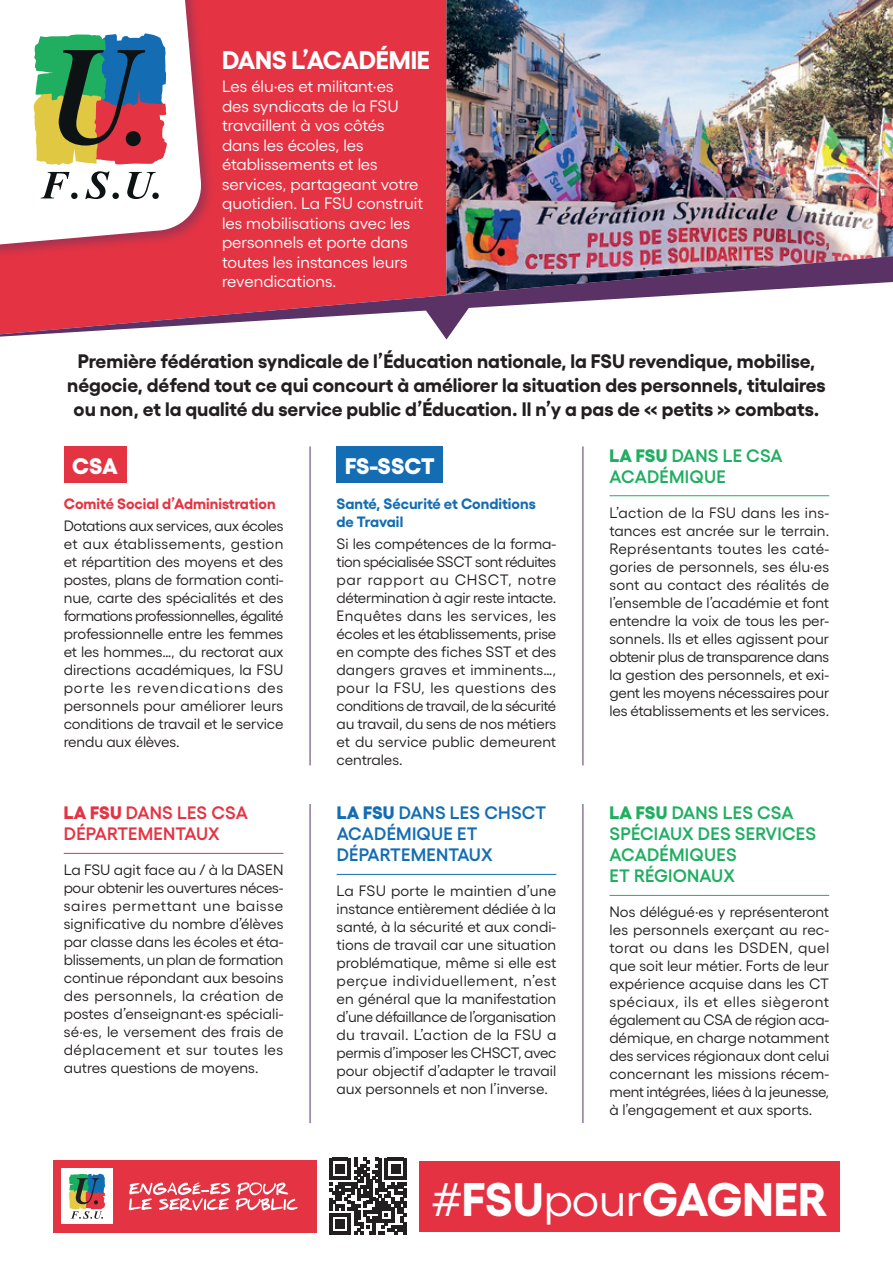
<style>
.page{position:relative;width:893px;height:1263px;background:#fff}
.page>*{position:absolute;margin:0;border:0;box-sizing:border-box;transform-origin:0 0}
.t1{font:700 47.1px "Gellix";color:#fff}
.t2{font:700 25.5px "Gellix";letter-spacing:-.01em;color:#fff}
.t3{font:800 22.5px "Gellix";letter-spacing:-.01em;color:#fff}
.t4{font:700 19.5px/24px "Gellix";color:#231f20;text-align:center}
.t5{font:600 18px/21px "Gellix";letter-spacing:.01em;color:#20ae61}
.t6{font:600 18px/21px "Gellix";letter-spacing:.01em;color:#146db3}
.t7{font:600 18px/21px "Gellix";letter-spacing:.01em;color:#e43443}
.t8{font:16.5px/19.5px "Gellix";color:#fff}
.t9{font:15px/18px "Gellix";letter-spacing:-.005em;color:#231f20;text-align:justify}
.t10{font:700 15px/18px "Gellix";color:#146db3}
.t11{font:700 15px "Gellix";color:#e43443}
.s1{font-weight:800}
.s2{font-weight:400}
</style>
<div class="page">
<div style="left:215px;top:0;width:231px;height:256px;background:#e43443"></div>
<img style="left:446px;top:0;width:447px;height:256px">
<svg style="left:0;top:256px;width:893px;height:81px"></svg>
<svg style="left:418px;top:299px;width:57px;height:40px"></svg>
<div style="left:64px;top:446px;width:62px;height:36px;background:#e43443"></div>
<div style="left:337px;top:446px;width:106px;height:36px;background:#146db3"></div>
<hr style="left:310px;top:446px;width:1px;height:319px;background:#5b3265">
<hr style="left:310px;top:804px;width:1px;height:319px;background:#5b3265">
<hr style="left:582px;top:446px;width:1px;height:319px;background:#5b3265">
<hr style="left:582px;top:804px;width:1px;height:319px;background:#5b3265">
<hr style="left:64px;top:853px;width:219px;height:1px;background:#e43443">
<hr style="left:337px;top:874px;width:219px;height:1px;background:#146db3">
<hr style="left:609px;top:895px;width:220px;height:1px;background:#20ae61">
<hr style="left:609px;top:495px;width:220px;height:1px;background:#20ae61">
<div style="left:419px;top:1161px;width:421px;height:70px;background:#e53243"></div>
<div style="left:53px;top:1160px;width:264px;height:72px;background:#e43443"></div>
<div style="left:61px;top:1168px;width:52px;height:56px;background:#fff"></div>
<svg style="left:69px;top:1173px;width:36px;height:46px"></svg>
<svg style="left:129px;top:1182px;width:169px;height:29px"></svg>
<svg style="left:329px;top:1158px;width:77px;height:77px"></svg>
<div style="left:0;top:0;width:215px;height:259px;background:#5b3265;opacity:.5"></div>
<svg style="left:0;top:0;width:203px;height:246px"></svg>
<svg style="left:41px;top:172px;width:37px;height:27px"></svg>
<svg style="left:85px;top:171px;width:34px;height:28px"></svg>
<svg style="left:127px;top:172px;width:32px;height:27px"></svg>
<svg style="left:33px;top:33px;width:134px;height:132px;background:#787c68"></svg>
<h2 class="t2" style="left:222px;top:39px;width:209px">DANS L’ACADÉMIE</h2>
<p class="t8" style="left:222px;top:75px;width:203px">Les élu·es et militant·es des syndicats de la FSU travaillent à vos côtés dans les écoles, les établissements et les services, partageant votre quotidien. La FSU construit les mobilisations avec les personnels et porte dans toutes les instances leurs revendications.</p>
<p class="t4" style="left:67px;top:347px;width:760px">Première fédération syndicale de l’Éducation nationale, la FSU revendique, mobilise, négocie, défend tout ce qui concourt à améliorer la situation des personnels, titulaires ou non, et la qualité du service public d’Éducation. Il n’y a pas de « petits » combats.</p>
<h3 class="t3" style="left:72px;top:448px;width:47px">CSA</h3>
<p class="t11" style="left:64px;top:491px;width:213px">Comité Social d’Administration</p>
<p class="t9" style="left:64px;top:515px;width:221px">Dotations aux services, aux écoles et aux établissements, gestion et répartition des moyens et des postes, plans de formation conti&shy;nue, carte des spécialités et des formations professionnelles, égalité professionnelle entre les femmes et les hommes…, du rectorat aux directions académiques, la FSU porte les revendications des personnels pour améliorer leurs conditions de travail et le service rendu aux élèves.</p>
<p class="t5" style="left:610px;top:443px;width:175px"><span class="s1">LA FSU</span> DANS LE CSA<br>ACADÉMIQUE</p>
<p class="t9" style="left:609px;top:502px;width:221px">L’action de la FSU dans les ins&shy;tances est ancrée sur le terrain.<br>Représentants toutes les caté&shy;gories de personnels, ses élu·es sont au contact des réalités de l’ensemble de l’académie et font entendre la voix de tous les per&shy;sonnels. Ils et elles agissent pour obtenir plus de transparence dans la gestion des personnels, et exi&shy;gent les moyens nécessaires pour les établissements et les services.</p>
<h3 class="t3" style="left:345px;top:448px;width:91px">FS-SSCT</h3>
<p class="t10" style="left:337px;top:493px;width:201px">Santé, Sécurité et Conditions de Travail</p>
<p class="t9" style="left:337px;top:533px;width:221px">Si les compétences de la forma&shy;tion spécialisée SSCT sont réduites par rapport au CHSCT, notre détermination à agir reste intacte.<br>Enquêtes dans les services, les écoles et les établissements, prise en compte des fiches SST et des dangers graves et imminents…, pour la FSU, les questions des conditions de travail, de la sécurité au travail, du sens de nos métiers et du service public demeurent centrales.</p>
<p class="t7" style="left:64px;top:800px;width:186px"><span class="s1">LA FSU</span> DANS LES CSA<br>DÉPARTEMENTAUX</p>
<p class="t9" style="left:64px;top:859px;width:221px">La FSU agit face au / à la DASEN pour obtenir les ouvertures néces&shy;saires permettant une baisse significative du nombre d’élèves par classe dans les écoles et éta&shy;blissements, un plan de formation continue répondant aux besoins des personnels, la création de postes d’enseignant·es spéciali&shy;sé·es, le versement des frais de déplacement et sur toutes les autres questions de moyens.</p>
<p class="t6" style="left:337px;top:800px;width:211px"><span class="s1">LA FSU</span> DANS LES CHSCT<br>ACADÉMIQUE ET<br>DÉPARTEMENTAUX</p>
<p class="t9" style="left:337px;top:880px;width:221px">La FSU porte le maintien d’une instance entièrement dédiée à la santé, à la sécurité et aux condi&shy;tions de travail car une situation problématique, même si elle est perçue individuellement, n’est en général que la manifestation d’une défaillance de l’organisation du travail. L’action de la FSU a permis d’imposer les CHSCT, avec pour objectif d’adapter le travail aux personnels et non l’inverse.</p>
<p class="t5" style="left:610px;top:800px;width:208px"><span class="s1">LA FSU</span> DANS LES CSA<br>SPÉCIAUX DES SERVICES<br>ACADÉMIQUES<br>ET RÉGIONAUX</p>
<p class="t9" style="left:609px;top:901px;width:221px">Nos délégué·es y représenteront les personnels exerçant au rec&shy;torat ou dans les DSDEN, quel que soit leur métier. Forts de leur expérience acquise dans les CT spéciaux, ils et elles siègeront également au CSA de région aca&shy;démique, en charge notamment des services régionaux dont celui concernant les missions récem&shy;ment intégrées, liées à la jeunesse, à l’engagement et aux sports.</p>
<h1 class="t1" style="left:431px;top:1161px;width:398px"><span class="s2">#</span>FSU<span class="s2">pour</span>GAGNER</h1>
</div>
